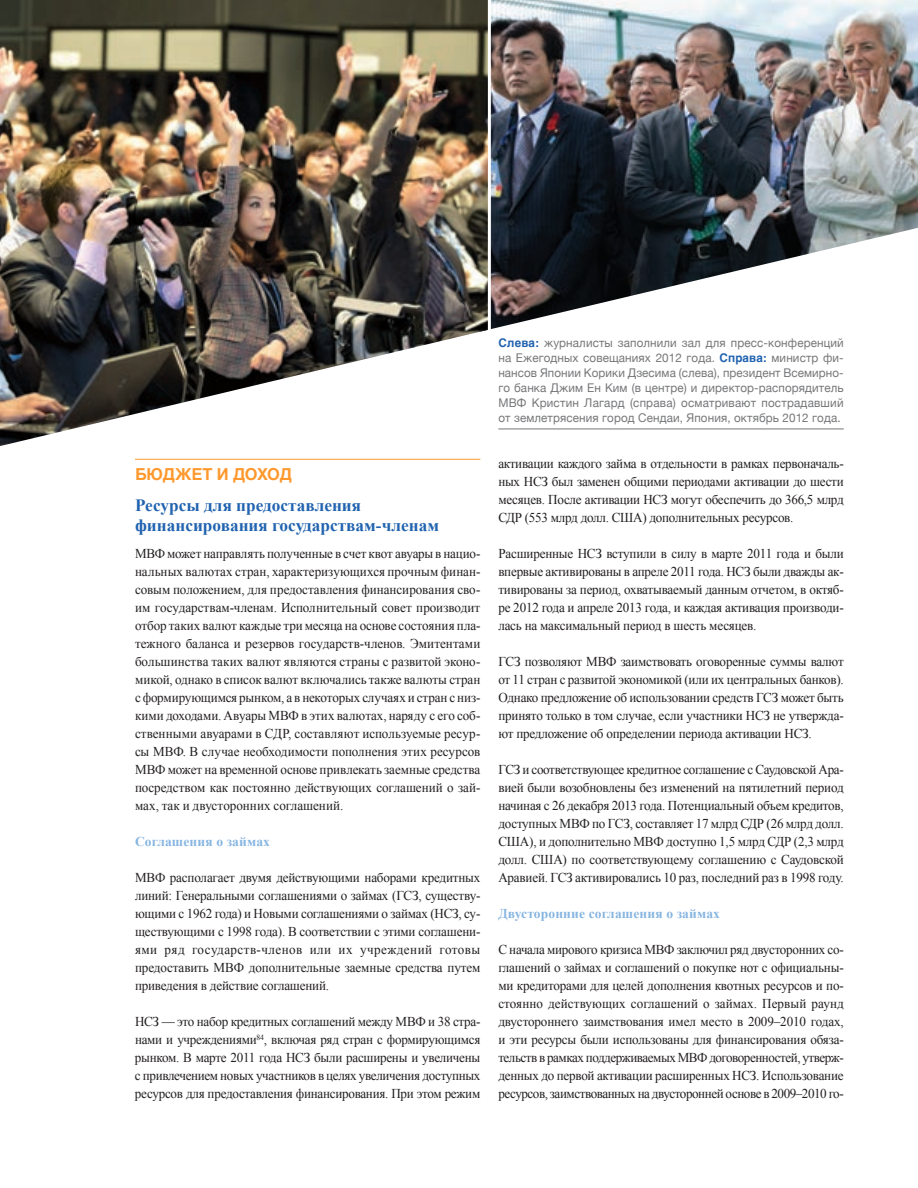
<style>
.page{position:relative;width:918px;height:1188px;background:#fff}
.page>*{position:absolute;margin:0;border:0;box-sizing:border-box;transform-origin:0 0}
.t1{font:700 17.25px/19.5px "Times New Roman";color:#2163b0}
.t2{font:700 16.5px "Helvetica";letter-spacing:-.005em;color:#ff992e}
.t3{font:13.5px/18px "Times New Roman";letter-spacing:-.015em;color:#231f20;text-align:justify}
.t4{font:700 13.5px "Times New Roman";letter-spacing:.01em;color:#86b5e0}
.t5{font:12px/15px "Helvetica Neue";letter-spacing:.01em;color:#757678;text-align:justify}
.s1{font-family:"Helvetica";font-weight:700;color:#2163b0}
</style>
<div class="page">
<hr style="left:135px;top:459px;width:345px;height:1px;background:#ff992e">
<img style="left:491px;top:0;width:427px;height:329px">
<img style="left:0;top:0;width:488px;height:446px">
<hr style="left:498px;top:429px;width:346px;height:1px;background:#757678">
<p class="t2" style="left:135px;top:461px;width:158px">Бюджет и доход</p>
<p class="t1" style="left:135px;top:495px;width:306px">Ресурсы для предоставления финансирования государствам-членам</p>
<p class="t3" style="left:135px;top:544px;width:347px">МВФ может направлять полученные в счет квот авуары в нацио&shy;нальных валютах стран, характеризующихся прочным финан&shy;совым положением, для предоставления финансирования сво&shy;им государствам-членам. Исполнительный совет производит отбор таких валют каждые три месяца на основе состояния пла&shy;тежного баланса и резервов государств-членов. Эмитентами большинства таких валют являются страны с развитой эконо&shy;микой, однако в список валют включались также валюты стран с формирующимся рынком, а в некоторых случаях и стран с низ&shy;кими доходами. Авуары МВФ в этих валютах, наряду с его соб&shy;ственными авуарами в СДР, составляют используемые ресур&shy;сы МВФ. В случае необходимости пополнения этих ресурсов МВФ может на временной основе привлекать заемные средства посредством как постоянно действующих соглашений о зай&shy;мах, так и двусторонних соглашений.</p>
<p class="t4" style="left:135px;top:832px;width:136px">Соглашения о займах</p>
<p class="t3" style="left:135px;top:868px;width:347px">МВФ располагает двумя действующими наборами кредитных линий: Генеральными соглашениями о займах (ГСЗ, существу&shy;ющими с 1962 года) и Новыми соглашениями о займах (НСЗ, су&shy;ществующими с 1998 года). В соответствии с этими соглашени&shy;ями ряд государств-членов или их учреждений готовы предоставить МВФ дополнительные заемные средства путем приведения в действие соглашений.</p>
<p class="t3" style="left:135px;top:1012px;width:347px">НСЗ — это набор кредитных соглашений между МВФ и 38 стра&shy;нами и учреждениями<sup>84</sup>, включая ряд стран с формирующимся рынком. В марте 2011 года НСЗ были расширены и увеличены с привлечением новых участников в целях увеличения доступных ресурсов для предоставления финансирования. При этом режим</p>
<p class="t5" style="left:498px;top:335px;width:347px"><span class="s1">Слева:</span> журналисты заполнили зал для пресс-конференций на Ежегодных совещаниях 2012 года. <span class="s1">Справа:</span> министр фи&shy;нансов Японии Корики Дзесима (слева), президент Всемирно&shy;го банка Джим Ен Ким (в центре) и директор-распорядитель МВФ Кристин Лагард (справа) осматривают пострадавший от землетрясения город Сендаи, Япония, октябрь 2012 года.</p>
<p class="t3" style="left:498px;top:454px;width:347px">активации каждого займа в отдельности в рамках первоначаль&shy;ных НСЗ был заменен общими периодами активации до шести месяцев. После активации НСЗ могут обеспечить до 366,5 млрд СДР (553 млрд долл. США) дополнительных ресурсов.</p>
<p class="t3" style="left:498px;top:544px;width:347px">Расширенные НСЗ вступили в силу в марте 2011 года и были впервые активированы в апреле 2011 года. НСЗ были дважды ак&shy;тивированы за период, охватываемый данным отчетом, в октяб&shy;ре 2012 года и апреле 2013 года, и каждая активация производи&shy;лась на максимальный период в шесть месяцев.</p>
<p class="t3" style="left:498px;top:652px;width:347px">ГСЗ позволяют МВФ заимствовать оговоренные суммы валют от 11 стран с развитой экономикой (или их центральных банков).<br>Однако предложение об использовании средств ГСЗ может быть принято только в том случае, если участники НСЗ не утвержда&shy;ют предложение об определении периода активации НСЗ.</p>
<p class="t3" style="left:498px;top:760px;width:347px">ГСЗ и соответствующее кредитное соглашение с Саудовской Ара&shy;вией были возобновлены без изменений на пятилетний период начиная с 26 декабря 2013 года. Потенциальный объем кредитов, доступных МВФ по ГСЗ, составляет 17 млрд СДР (26 млрд долл.<br>США), и дополнительно МВФ доступно 1,5 млрд СДР (2,3 млрд долл. США) по соответствующему соглашению с Саудовской Аравией. ГСЗ активировались 10 раз, последний раз в 1998 году.</p>
<p class="t4" style="left:498px;top:904px;width:223px">Двусторонние соглашения о займах</p>
<p class="t3" style="left:498px;top:940px;width:347px">С начала мирового кризиса МВФ заключил ряд двусторонних со&shy;глашений о займах и соглашений о покупке нот с официальны&shy;ми кредиторами для целей дополнения квотных ресурсов и по&shy;стоянно действующих соглашений о займах. Первый раунд двустороннего заимствования имел место в 2009–2010 годах, и эти ресурсы были использованы для финансирования обяза&shy;тельств в рамках поддерживаемых МВФ договоренностей, утверж&shy;денных до первой активации расширенных НСЗ. Использование ресурсов, заимствованных на двусторонней основе в 2009–2010 го-</p>
</div>
